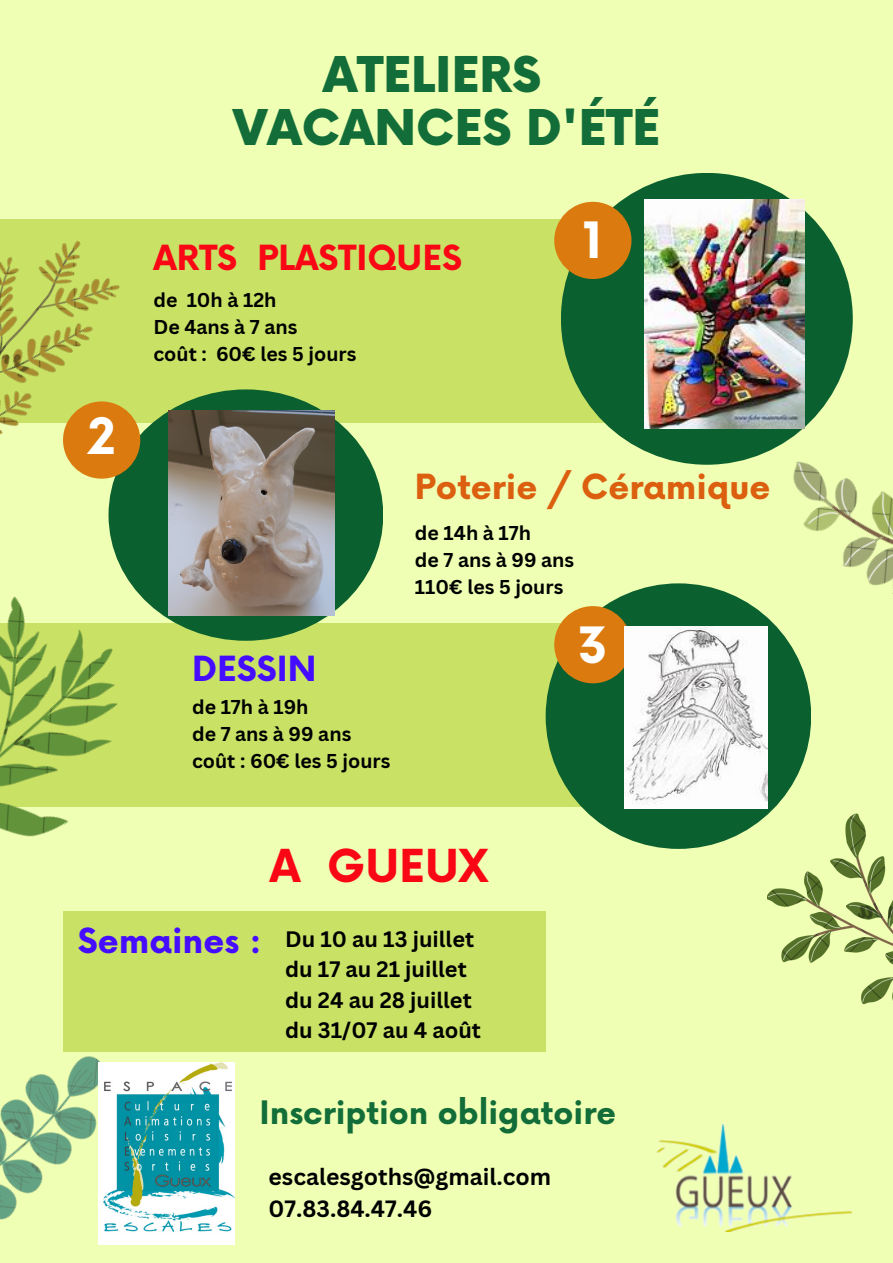
<style>
.page{position:relative;width:893px;height:1263px;background:#efffb3}
.page>*{position:absolute;margin:0;border:0;box-sizing:border-box;transform-origin:0 0}
.t1{font:700 48.75px "Now";color:#fff}
.t2{font:900 48px "Now";color:#126d39}
.t3{font:700 44.25px "Now";color:#fa0715}
.t4{font:700 33.75px "Now";color:#db5f0f}
.t5{font:700 33.75px "Now";color:#450dff}
.t6{font:700 33.75px "Now";color:#fa0715}
.t7{font:700 31.5px "Now";color:#126d39}
.t8{font:700 22.88px "Canva Sans";color:#000}
.t9{font:700 21.75px "Canva Sans";color:#000}
.t10{font:700 19.5px "Canva Sans";color:#000}
</style>
<div class="page">
<div style="left:0;top:219px;width:727px;height:203px;background:#c9e265"></div>
<div style="left:0;top:623px;width:637px;height:184px;background:#c9e265"></div>
<div style="left:545px;top:583px;width:266px;height:266px;background:#0b6030;border-radius:50%"></div>
<div style="left:561px;top:173px;width:292px;height:292px;background:#0b6030;border-radius:50%"></div>
<div style="left:554px;top:202px;width:77px;height:77px;background:#db7b0f;border-radius:50%"></div>
<div style="left:554px;top:606px;width:77px;height:77px;background:#db7b0f;border-radius:50%"></div>
<div style="left:108px;top:389px;width:275px;height:252px;background:#0b6030;border-radius:50%"></div>
<img style="left:0;top:1056px;width:141px;height:189px">
<img style="left:0;top:568px;width:178px;height:269px">
<img style="left:0;top:240px;width:138px;height:248px">
<img style="left:767px;top:814px;width:126px;height:191px">
<img style="left:767px;top:355px;width:126px;height:322px">
<img style="left:644px;top:199px;width:160px;height:229px">
<img style="left:624px;top:626px;width:143px;height:182px">
<img style="left:99px;top:1062px;width:135px;height:182px">
<img style="left:656px;top:1124px;width:195px;height:107px">
<div style="left:63px;top:911px;width:482px;height:141px;background:#c9e265"></div>
<img style="left:168px;top:411px;width:166px;height:205px">
<p class="t2" style="left:323px;top:49px;width:220px">ATELIERS</p>
<p class="t2" style="left:233px;top:101px;width:428px">VACANCES D'ÉTÉ</p>
<p class="t1" style="left:88px;top:410px;width:29px">2</p>
<p class="t6" style="left:153px;top:240px;width:310px">ARTS PLASTIQUES</p>
<p class="t10" style="left:153px;top:286px;width:125px">de 10h à 12h</p>
<p class="t10" style="left:153px;top:313px;width:145px">De 4ans à 7 ans</p>
<p class="t10" style="left:153px;top:340px;width:204px">coût : 60€ les 5 jours</p>
<p class="t1" style="left:582px;top:214px;width:22px">1</p>
<p class="t4" style="left:415px;top:469px;width:357px">Poterie / Céramique</p>
<p class="t5" style="left:192px;top:650px;width:126px">DESSIN</p>
<p class="t10" style="left:192px;top:694px;width:118px">de 17h à 19h</p>
<p class="t10" style="left:192px;top:721px;width:161px">de 7 ans à 99 ans</p>
<p class="t10" style="left:192px;top:748px;width:200px">coût : 60€ les 5 jours</p>
<p class="t10" style="left:415px;top:520px;width:118px">de 14h à 17h</p>
<p class="t10" style="left:415px;top:547px;width:161px">de 7 ans à 99 ans</p>
<p class="t10" style="left:415px;top:574px;width:150px">110€ les 5 jours</p>
<p class="t1" style="left:578px;top:619px;width:31px">3</p>
<p class="t3" style="left:270px;top:842px;width:220px">A GUEUX</p>
<p class="t5" style="left:78px;top:922px;width:185px">Semaines :</p>
<p class="t9" style="left:285px;top:923px;width:190px">Du 10 au 13 juillet</p>
<p class="t9" style="left:285px;top:954px;width:183px">du 17 au 21 juillet</p>
<p class="t9" style="left:285px;top:984px;width:188px">du 24 au 28 juillet</p>
<p class="t9" style="left:285px;top:1015px;width:197px">du 31/07 au 4 août</p>
<p class="t7" style="left:260px;top:1096px;width:358px">Inscription obligatoire</p>
<p class="t8" style="left:268px;top:1160px;width:284px">escalesgoths@gmail.com</p>
<p class="t8" style="left:268px;top:1192px;width:165px">07.83.84.47.46</p>
</div>
